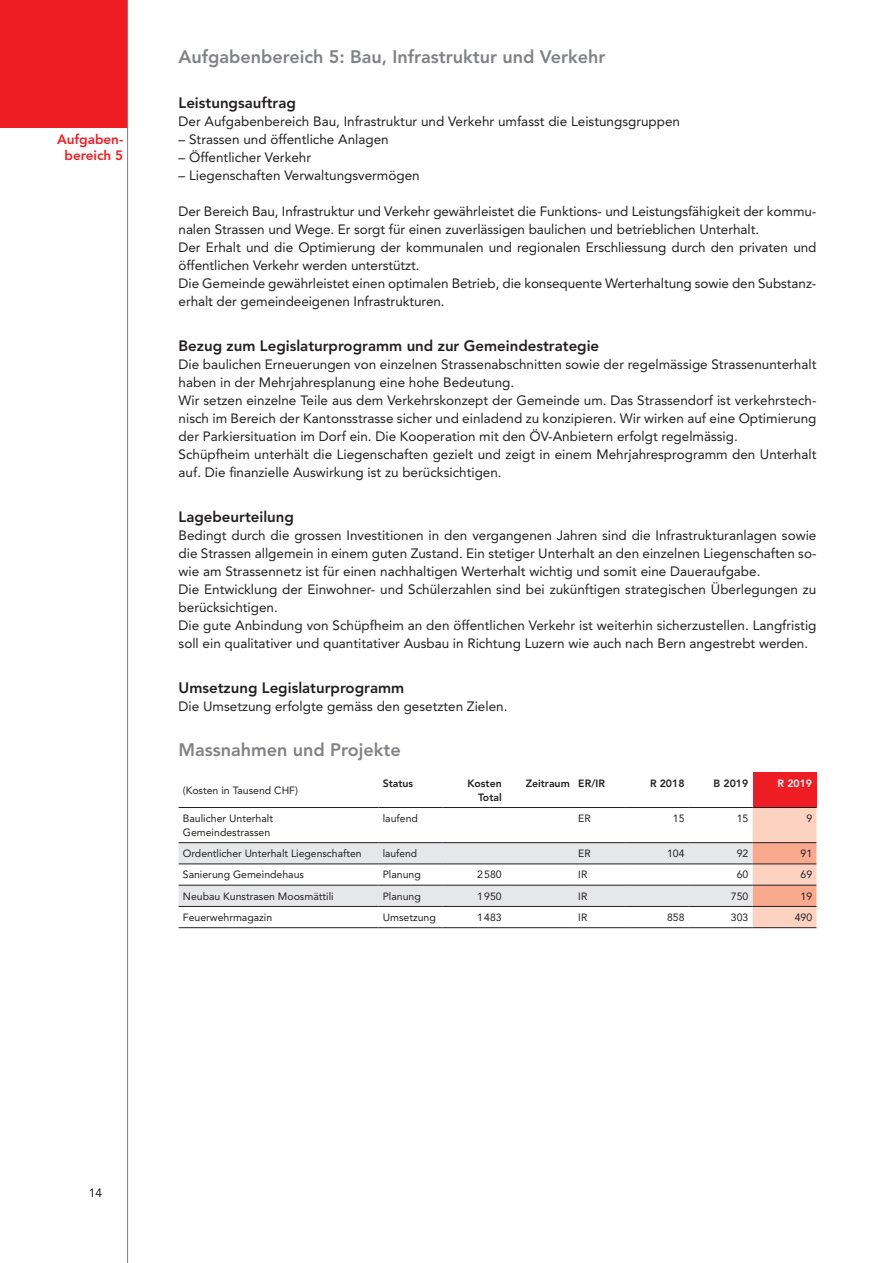
<style>
.page{position:relative;width:893px;height:1263px;background:#fff}
.page>*{position:absolute;margin:0;border:0;box-sizing:border-box;transform-origin:0 0}
.t1{font:800 18px "Avenir";color:#808285}
.t2{font:800 15px "Avenir";color:#231f20}
.t3{font:13.5px/18px "Avenir";color:#231f20}
.t4{font:800 13.5px/16.5px "Avenir";color:#ee1d23;text-align:center}
.t5{font:12px "Avenir";color:#231f20}
.t6{font:10.5px/14.4px "Avenir";color:#231f20}
.t7{font:800 10.5px/14.4px "Avenir";color:#231f20;text-align:right}
.t8{font:800 10.5px "Avenir";color:#fff}
</style>
<div class="page">
<div style="left:753px;top:772px;width:63px;height:35px;background:#ee1d23"></div>
<svg style="left:179px;top:808px;width:637px;height:119px"></svg>
<hr style="left:179px;top:842px;width:199px;height:1px;background:#231f20">
<hr style="left:378px;top:842px;width:64px;height:1px;background:#231f20">
<hr style="left:442px;top:842px;width:64px;height:1px;background:#231f20">
<hr style="left:506px;top:842px;width:68px;height:1px;background:#231f20">
<hr style="left:574px;top:842px;width:51px;height:1px;background:#231f20">
<hr style="left:625px;top:842px;width:64px;height:1px;background:#231f20">
<hr style="left:689px;top:842px;width:64px;height:1px;background:#231f20">
<hr style="left:753px;top:842px;width:63px;height:1px;background:#231f20">
<hr style="left:179px;top:885px;width:199px;height:1px;background:#231f20">
<hr style="left:378px;top:885px;width:64px;height:1px;background:#231f20">
<hr style="left:442px;top:885px;width:64px;height:1px;background:#231f20">
<hr style="left:506px;top:885px;width:68px;height:1px;background:#231f20">
<hr style="left:574px;top:885px;width:51px;height:1px;background:#231f20">
<hr style="left:625px;top:885px;width:64px;height:1px;background:#231f20">
<hr style="left:689px;top:885px;width:64px;height:1px;background:#231f20">
<hr style="left:753px;top:885px;width:63px;height:1px;background:#231f20">
<hr style="left:179px;top:906px;width:199px;height:1px;background:#231f20">
<hr style="left:378px;top:906px;width:64px;height:1px;background:#231f20">
<hr style="left:442px;top:906px;width:64px;height:1px;background:#231f20">
<hr style="left:506px;top:906px;width:68px;height:1px;background:#231f20">
<hr style="left:574px;top:906px;width:51px;height:1px;background:#231f20">
<hr style="left:625px;top:906px;width:64px;height:1px;background:#231f20">
<hr style="left:689px;top:906px;width:64px;height:1px;background:#231f20">
<hr style="left:753px;top:906px;width:63px;height:1px;background:#231f20">
<hr style="left:179px;top:807px;width:199px;height:1px;background:#231f20">
<hr style="left:378px;top:807px;width:64px;height:1px;background:#231f20">
<hr style="left:442px;top:807px;width:64px;height:1px;background:#231f20">
<hr style="left:506px;top:807px;width:68px;height:1px;background:#231f20">
<hr style="left:574px;top:807px;width:51px;height:1px;background:#231f20">
<hr style="left:625px;top:807px;width:64px;height:1px;background:#231f20">
<hr style="left:689px;top:807px;width:64px;height:1px;background:#231f20">
<hr style="left:753px;top:807px;width:63px;height:1px;background:#231f20">
<hr style="left:179px;top:864px;width:199px;height:1px;background:#231f20">
<hr style="left:378px;top:864px;width:64px;height:1px;background:#231f20">
<hr style="left:442px;top:864px;width:64px;height:1px;background:#231f20">
<hr style="left:506px;top:864px;width:68px;height:1px;background:#231f20">
<hr style="left:574px;top:864px;width:51px;height:1px;background:#231f20">
<hr style="left:625px;top:864px;width:64px;height:1px;background:#231f20">
<hr style="left:689px;top:864px;width:64px;height:1px;background:#231f20">
<hr style="left:753px;top:864px;width:63px;height:1px;background:#231f20">
<hr style="left:179px;top:927px;width:199px;height:1px;background:#231f20">
<hr style="left:378px;top:927px;width:64px;height:1px;background:#231f20">
<hr style="left:442px;top:927px;width:64px;height:1px;background:#231f20">
<hr style="left:506px;top:927px;width:68px;height:1px;background:#231f20">
<hr style="left:574px;top:927px;width:51px;height:1px;background:#231f20">
<hr style="left:625px;top:927px;width:64px;height:1px;background:#231f20">
<hr style="left:689px;top:927px;width:64px;height:1px;background:#231f20">
<hr style="left:753px;top:927px;width:63px;height:1px;background:#231f20">
<div style="left:0;top:0;width:128px;height:128px;background:#ee1d23"></div>
<hr style="left:127px;top:0;width:1px;height:1263px;background:#808285">
<p class="t4" style="left:57px;top:131px;width:68px">Aufgaben&shy;bereich 5</p>
<h1 class="t1" style="left:179px;top:46px;width:429px">Aufgabenbereich 5: Bau, Infrastruktur und Verkehr</h1>
<p class="t2" style="left:179px;top:94px;width:119px">Leistungsauftrag</p>
<p class="t3" style="left:179px;top:112px;width:503px">Der Aufgabenbereich Bau, Infrastruktur und Verkehr umfasst die Leistungsgruppen</p>
<p class="t3" style="left:179px;top:130px;width:212px">– Strassen und öffentliche Anlagen</p>
<p class="t3" style="left:179px;top:148px;width:134px">– Öffentlicher Verkehr</p>
<p class="t3" style="left:179px;top:166px;width:243px">– Liegenschaften Verwaltungsvermögen</p>
<p class="t3" style="left:179px;top:202px;width:639px">Der Bereich Bau, Infrastruktur und Verkehr gewährleistet die Funktions- und Leistungsfähigkeit der kommu&shy;nalen Strassen und Wege. Er sorgt für einen zuverlässigen baulichen und betrieblichen Unterhalt.<br>Der Erhalt und die Optimierung der kommunalen und regionalen Erschliessung durch den privaten und öffentlichen Verkehr werden unterstützt.<br>Die Gemeinde gewährleistet einen optimalen Betrieb, die konsequente Werterhaltung sowie den Substanz&shy;erhalt der gemeindeeigenen Infrastrukturen.</p>
<p class="t2" style="left:179px;top:337px;width:422px">Bezug zum Legislaturprogramm und zur Gemeindestrategie</p>
<p class="t3" style="left:179px;top:355px;width:639px">Die baulichen Erneuerungen von einzelnen Strassenabschnitten sowie der regelmässige Strassenunterhalt haben in der Mehrjahresplanung eine hohe Bedeutung.<br>Wir setzen einzelne Teile aus dem Verkehrskonzept der Gemeinde um. Das Strassendorf ist verkehrstech&shy;nisch im Bereich der Kantonsstrasse sicher und einladend zu konzipieren. Wir wirken auf eine Optimierung der Parkiersituation im Dorf ein. Die Kooperation mit den ÖV-Anbietern erfolgt regelmässig.<br>Schüpfheim unterhält die Liegenschaften gezielt und zeigt in einem Mehrjahresprogramm den Unterhalt auf. Die finanzielle Auswirkung ist zu berücksichtigen.</p>
<p class="t2" style="left:179px;top:508px;width:117px">Lagebeurteilung</p>
<p class="t3" style="left:179px;top:526px;width:639px">Bedingt durch die grossen Investitionen in den vergangenen Jahren sind die Infrastrukturanlagen sowie die Strassen allgemein in einem guten Zustand. Ein stetiger Unterhalt an den einzelnen Liegenschaften so&shy;wie am Strassennetz ist für einen nachhaltigen Werterhalt wichtig und somit eine Daueraufgabe.<br>Die Entwicklung der Einwohner- und Schülerzahlen sind bei zukünftigen strategischen Überlegungen zu berücksichtigen.<br>Die gute Anbindung von Schüpfheim an den öffentlichen Verkehr ist weiterhin sicherzustellen. Langfristig soll ein qualitativer und quantitativer Ausbau in Richtung Luzern wie auch nach Bern angestrebt werden.</p>
<p class="t2" style="left:179px;top:679px;width:227px">Umsetzung Legislaturprogramm</p>
<p class="t3" style="left:179px;top:697px;width:330px">Die Umsetzung erfolgte gemäss den gesetzten Zielen.</p>
<h1 class="t1" style="left:179px;top:739px;width:224px">Massnahmen und Projekte</h1>
<p class="t6" style="left:183px;top:783px;width:117px">(Kosten in Tausend CHF)</p>
<p class="t7" style="left:383px;top:776px;width:32px">Status</p>
<p class="t7" style="left:467px;top:776px;width:36px">Kosten<br>Total</p>
<p class="t7" style="left:526px;top:776px;width:81px">Zeitraum ER/IR</p>
<p class="t7" style="left:650px;top:776px;width:36px">R 2018</p>
<p class="t7" style="left:714px;top:776px;width:36px">B 2019</p>
<p class="t8" style="left:778px;top:777px;width:36px">R 2019</p>
<p class="t6" style="left:183px;top:811px;width:92px">Baulicher Unterhalt<br>Gemeindestrassen</p>
<p class="t6" style="left:383px;top:811px;width:37px">laufend</p>
<p class="t6" style="left:578px;top:811px;width:14px">ER</p>
<p class="t6" style="left:673px;top:811px;width:13px">15</p>
<p class="t6" style="left:737px;top:811px;width:13px">15</p>
<p class="t6" style="left:806px;top:811px;width:7px">9</p>
<p class="t6" style="left:183px;top:846px;width:180px">Ordentlicher Unterhalt Liegenschaften</p>
<p class="t6" style="left:383px;top:846px;width:36px">laufend</p>
<p class="t6" style="left:578px;top:846px;width:14px">ER</p>
<p class="t6" style="left:667px;top:846px;width:19px">104</p>
<p class="t6" style="left:737px;top:846px;width:13px">92</p>
<p class="t6" style="left:800px;top:846px;width:13px">91</p>
<p class="t6" style="left:183px;top:867px;width:123px">Sanierung Gemeindehaus</p>
<p class="t6" style="left:383px;top:867px;width:40px">Planung</p>
<p class="t6" style="left:477px;top:867px;width:26px">2580</p>
<p class="t6" style="left:578px;top:867px;width:11px">IR</p>
<p class="t6" style="left:737px;top:867px;width:13px">60</p>
<p class="t6" style="left:800px;top:867px;width:13px">69</p>
<p class="t6" style="left:183px;top:889px;width:152px">Neubau Kunstrasen Moosmättili</p>
<p class="t6" style="left:383px;top:889px;width:40px">Planung</p>
<p class="t6" style="left:477px;top:889px;width:26px">1950</p>
<p class="t6" style="left:578px;top:889px;width:11px">IR</p>
<p class="t6" style="left:731px;top:889px;width:19px">750</p>
<p class="t6" style="left:800px;top:889px;width:13px">19</p>
<p class="t6" style="left:183px;top:910px;width:91px">Feuerwehrmagazin</p>
<p class="t6" style="left:383px;top:910px;width:55px">Umsetzung</p>
<p class="t6" style="left:477px;top:910px;width:26px">1483</p>
<p class="t6" style="left:578px;top:910px;width:11px">IR</p>
<p class="t6" style="left:667px;top:910px;width:19px">858</p>
<p class="t6" style="left:731px;top:910px;width:19px">303</p>
<p class="t6" style="left:795px;top:910px;width:19px">490</p>
<p class="t5" style="left:89px;top:1186px;width:15px">14</p>
</div>
